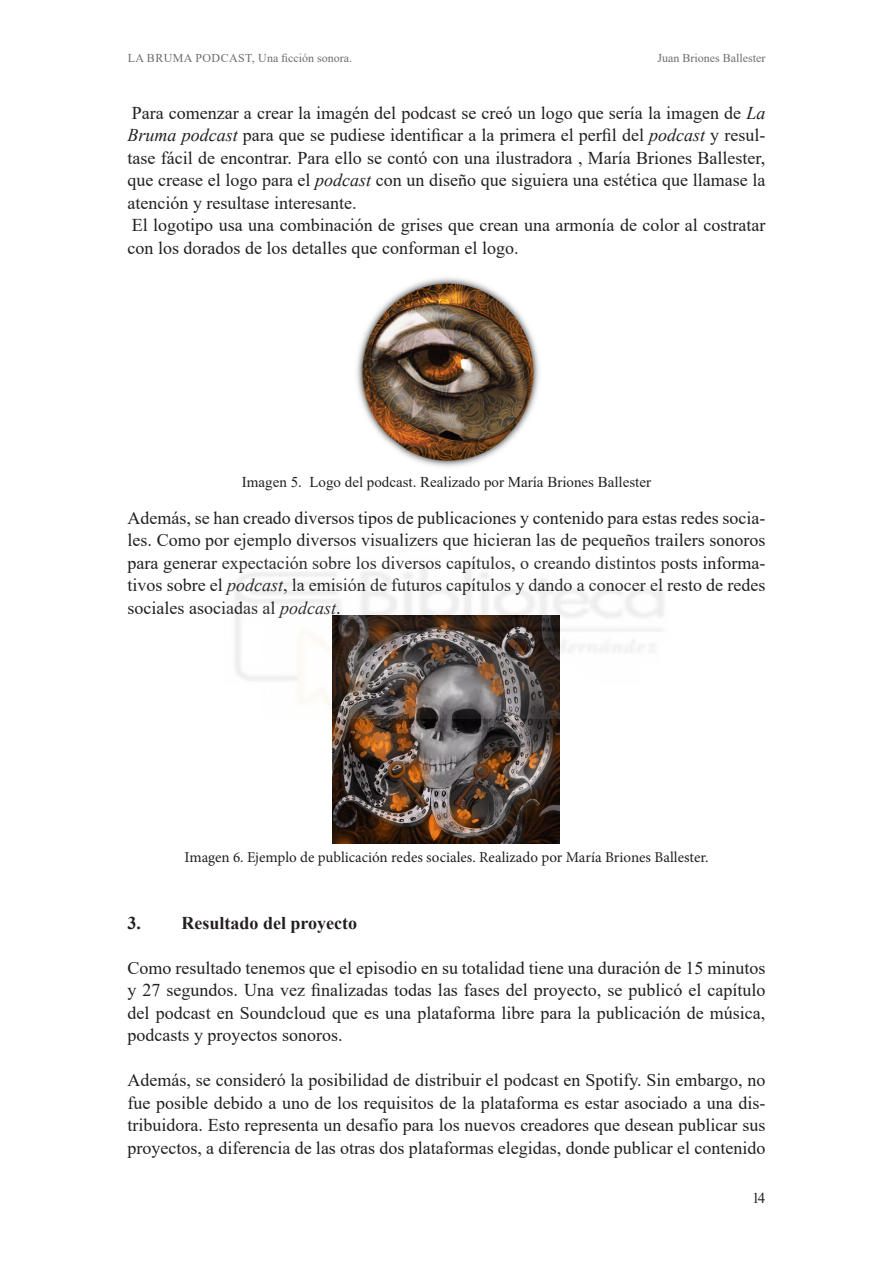
<style>
.page{position:relative;width:893px;height:1263px;background:#fff}
.page>*{position:absolute;margin:0;border:0;box-sizing:border-box;transform-origin:0 0}
.t1{font:18px/22.5px "Times New Roman";color:#231f20;text-align:justify}
.t2{font:700 18px "Times New Roman";color:#231f20}
.t3{font:15px "Minion Pro";color:#231f20}
.t4{font:15px "Times New Roman";color:#231f20}
.t5{font:12px "Times New Roman";color:#6c6d70}
.s1{font-style:italic}
</style>
<div class="page">
<img style="left:356px;top:277px;width:183px;height:190px">
<img style="left:332px;top:718px;width:228px;height:125px">
<img style="left:235px;top:565px;width:429px;height:153px">
<p class="t5" style="left:128px;top:50px;width:38px">La Bruma</p>
<p class="t5" style="left:195px;top:50px;width:10px">podcast</p>
<p class="t5" style="left:252px;top:50px;width:102px">, Una ficción sonora.</p>
<p class="t5" style="left:658px;top:50px;width:109px">Juan Briones Ballester</p>
<p class="t1" style="left:128px;top:101px;width:639px;text-align:left">Para comenzar a crear la imagén del podcast se creó un logo que sería la imagen de <span class="s1">La Bruma podcast</span> para que se pudiese identificar a la primera el perfil del <span class="s1">podcast</span> y resul&shy;tase fácil de encontrar. Para ello se contó con una ilustradora , María Briones Ballester, que crease el logo para el <span class="s1">podcast</span> con un diseño que siguiera una estética que llamase la atención y resultase interesante.<br>El logotipo usa una combinación de grises que crean una armonía de color al costratar con los dorados de los detalles que conforman el logo.</p>
<p class="t4" style="left:242px;top:471px;width:411px">Imagen 5. Logo del podcast. Realizado por María Briones Ballester</p>
<p class="t1" style="left:128px;top:506px;width:639px">Además, se han creado diversos tipos de publicaciones y contenido para estas redes socia&shy;les. Como por ejemplo diversos visualizers que hicieran las de pequeños trailers sonoros para generar expectación sobre los diversos capítulos, o creando distintos posts informa&shy;tivos sobre el <span class="s1">podcast</span>, la emisión de futuros capítulos y dando a conocer el resto de redes sociales asociadas al <span class="s1">podcast</span>.</p>
<p class="t3" style="left:185px;top:847px;width:525px">Imagen 6. Ejemplo de publicación redes sociales. Realizado por María Briones Ballester.</p>
<p class="t2" style="left:128px;top:910px;width:231px">3. Resultado del proyecto</p>
<p class="t1" style="left:128px;top:956px;width:639px">Como resultado tenemos que el episodio en su totalidad tiene una duración de 15 minutos y 27 segundos. Una vez finalizadas todas las fases del proyecto, se publicó el capítulo del podcast en Soundcloud que es una plataforma libre para la publicación de música, podcasts y proyectos sonoros.</p>
<p class="t1" style="left:128px;top:1068px;width:639px">Además, se consideró la posibilidad de distribuir el podcast en Spotify. Sin embargo, no fue posible debido a uno de los requisitos de la plataforma es estar asociado a una dis&shy;tribuidora. Esto representa un desafío para los nuevos creadores que desean publicar sus proyectos, a diferencia de las otras dos plataformas elegidas, donde publicar el contenido</p>
<p class="t4" style="left:752px;top:1187px;width:15px">14</p>
</div>
